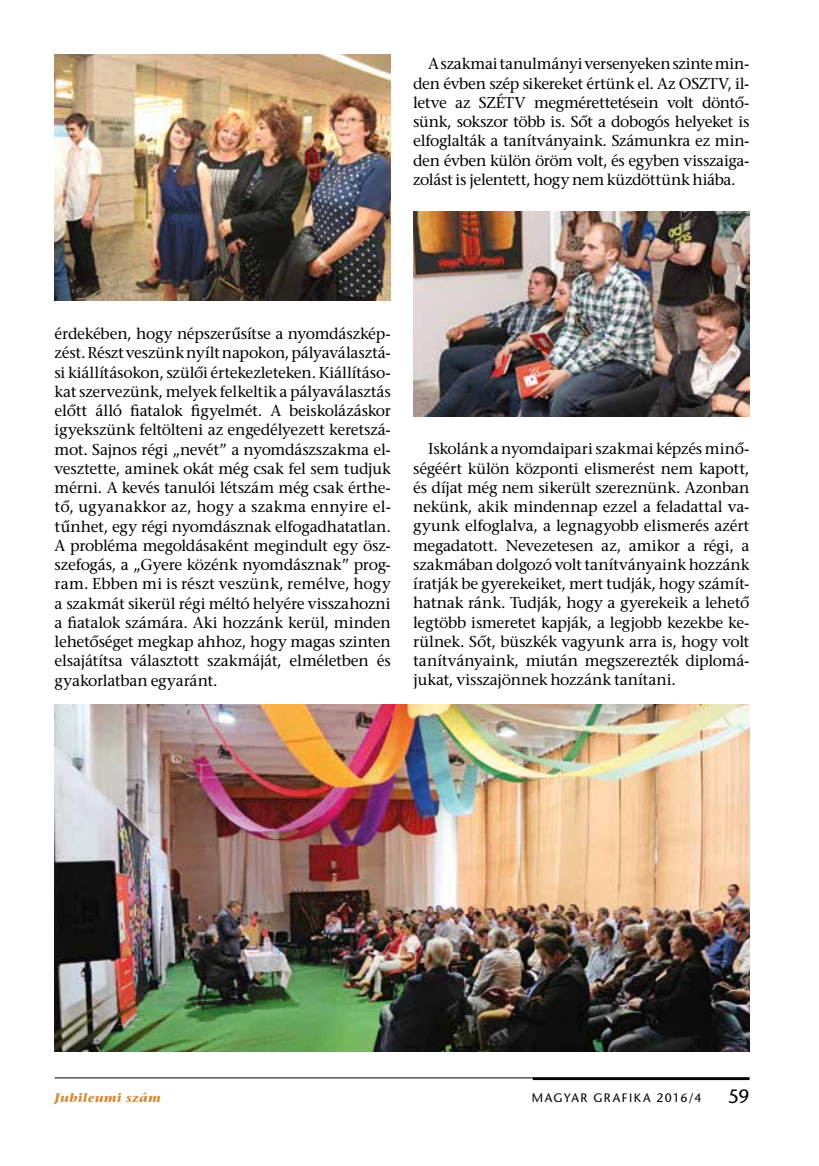
<style>
.page{position:relative;width:819px;height:1166px;background:#fff}
.page>*{position:absolute;margin:0;border:0;box-sizing:border-box;transform-origin:0 0}
.t1{font:19.25px "ITC Stone Sans";color:#000}
.t2{font:15.75px/19.2px "ITC Stone Serif";letter-spacing:-.015em;color:#000;text-align:justify}
.t3{font:12.25px "ITC Stone Sans";letter-spacing:.12em;color:#000}
.t4{font:italic 700 12.25px "ITC Stone Serif";letter-spacing:.03em;color:#d18a38}
</style>
<div class="page">
<hr style="left:55px;top:1077px;width:694px;height:1px;background:#000">
<hr style="left:532px;top:1077px;width:217px;height:3px;background:#000">
<img style="left:55px;top:55px;width:336px;height:245px">
<img style="left:413px;top:211px;width:336px;height:205px">
<img style="left:55px;top:705px;width:694px;height:347px">
<p class="t2" style="left:413px;top:56px;width:338px;text-indent:15px">A szakmai tanulmányi versenyeken szinte min&shy;den évben szép sikereket értünk el. Az OSZTV, il&shy;letve az SZÉTV megmérettetésein volt döntő&shy;sünk, sokszor több is. Sőt a dobogós helyeket is elfoglalták a tanítványaink. Számunkra ez min&shy;den évben külön öröm volt, és egyben visszaiga&shy;zolást is jelentett, hogy nem küzdöttünk hiába.</p>
<p class="t2" style="left:55px;top:326px;width:338px">érdekében, hogy népszerűsítse a nyomdászkép&shy;zést. Részt veszünk nyílt napokon, pályaválasztá&shy;si kiállításokon, szülői értekezleteken. Kiállításo&shy;kat szervezünk, melyek felkeltik a pályaválasztás előtt álló fiatalok figyelmét. A beiskolázáskor igyekszünk feltölteni az engedélyezett keretszá&shy;mot. Sajnos régi „nevét” a nyomdászszakma el&shy;vesztette, aminek okát még csak fel sem tudjuk mérni. A kevés tanulói létszám még csak érthe&shy;tő, ugyanakkor az, hogy a szakma ennyire el&shy;tűnhet, egy régi nyomdásznak elfogadhatatlan.<br>A probléma megoldásaként megindult egy ös - szefogás, a „Gyere közénk nyomdásznak” prog&shy;ram. Ebben mi is részt veszünk, remélve, hogy a szakmát sikerül régi méltó helyére visszahozni a fiatalok számára. Aki hozzánk kerül, minden lehetőséget megkap ahhoz, hogy magas szinten elsajátítsa választott szakmáját, elméletben és gyakorlatban egyaránt.</p>
<p class="t2" style="left:413px;top:441px;width:338px;text-indent:15px">Iskolánk a nyomdaipari szakmai képzés minő&shy;ségéért külön központi elismerést nem kapott, és díjat még nem sikerült szereznünk. Azonban nekünk, akik mindennap ezzel a feladattal va&shy;gyunk elfoglalva, a legnagyobb elismerés azért megadatott. Nevezetesen az, amikor a régi, a szakmában dolgozó volt tanítványaink hozzánk íratják be gyerekeiket, mert tudják, hogy számít&shy;hatnak ránk. Tudják, hogy a gyerekeik a lehető legtöbb ismeretet kapják, a legjobb kezekbe ke&shy;rülnek. Sőt, büszkék vagyunk arra is, hogy volt tanítványaink, miután megszerezték diplomá&shy;jukat, visszajönnek hozzánk tanítani.</p>
<p class="t4" style="left:55px;top:1091px;width:108px">Jubileumi szám</p>
<p class="t3" style="left:532px;top:1091px;width:171px">MAGYAR GRAFIKA 2016/4</p>
<p class="t1" style="left:728px;top:1085px;width:23px">59</p>
</div>
